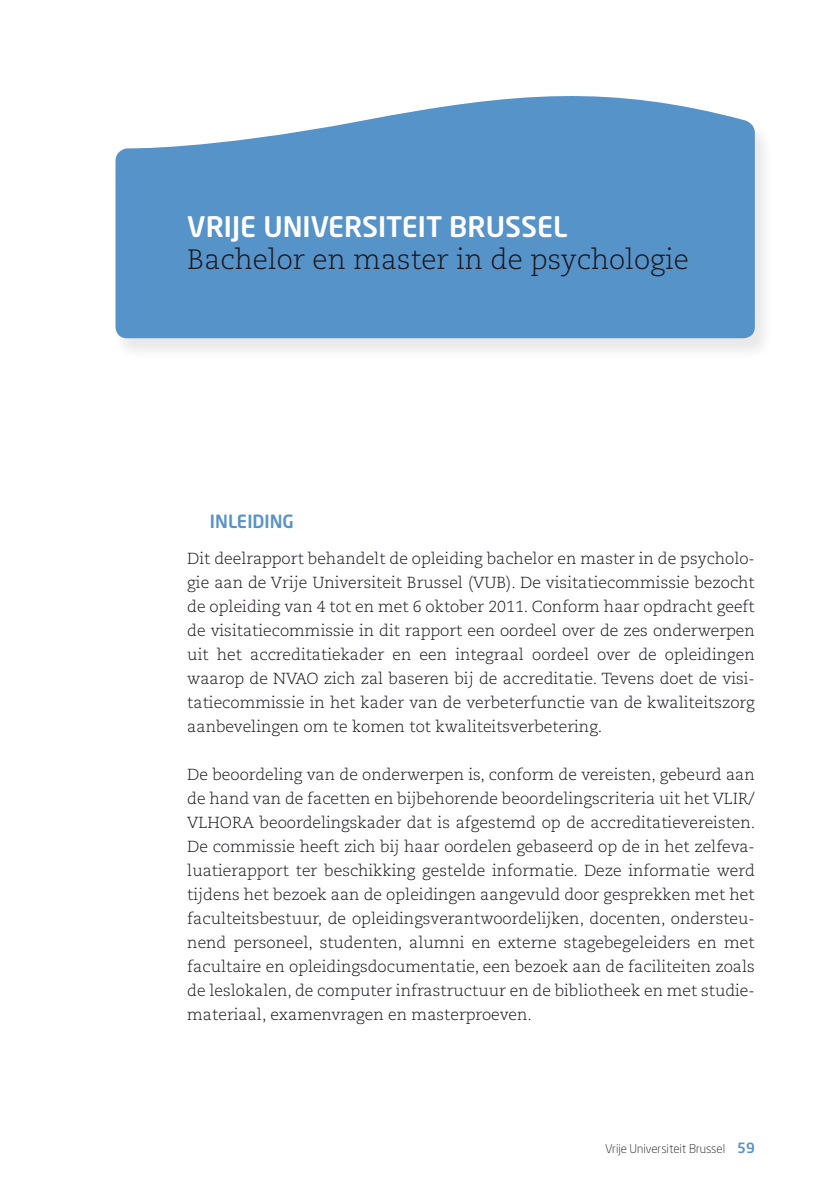
<style>
.page{position:relative;width:840px;height:1191px;background:#fff}
.page>*{position:absolute;margin:0;border:0;box-sizing:border-box;transform-origin:0 0}
.t1{font:300 28px "Caecilia";color:#1a171c}
.t2{font:500 28px "Neo Sans";color:#fff}
.t3{font:500 18px "Neo Sans";color:#5693c9}
.t4{font:300 16px/24px "Caecilia";color:#1a171c;text-align:justify}
.t5{font:300 12px "Neo Sans";color:#1a171c}
.s1{font-weight:500;font-size:14px;color:#5693c9}
</style>
<div class="page">
<div style="left:112px;top:97px;width:661px;height:264px;background:#f4f4f4"></div>
<svg style="left:115px;top:96px;width:639px;height:242px;background:#659ccd"></svg>
<h1 class="t2" style="left:187px;top:209px;width:382px">VRIJE UNIVERSITEIT BRUSSEL</h1>
<h1 class="t1" style="left:187px;top:244px;width:502px">Bachelor en master in de psychologie</h1>
<p class="t3" style="left:210px;top:510px;width:85px">INLEIDING</p>
<p class="t4" style="left:187px;top:547px;width:568px">Dit deelrapport behandelt de opleiding bachelor en master in de psycholo&shy;gie aan de Vrije Universiteit Brussel (VUB). De visitatiecommissie bezocht de opleiding van 4 tot en met 6 oktober 2011. Conform haar opdracht geeft de visitatiecommissie in dit rapport een oordeel over de zes onderwerpen uit het accreditatiekader en een integraal oordeel over de opleidingen waarop de NVAO zich zal baseren bij de accreditatie. Tevens doet de visi&shy;tatiecommissie in het kader van de verbeterfunctie van de kwaliteitszorg aanbevelingen om te komen tot kwaliteitsverbetering.</p>
<p class="t4" style="left:187px;top:763px;width:569px">De beoordeling van de onderwerpen is, conform de vereisten, gebeurd aan de hand van de facetten en bijbehorende beoordelingscriteria uit het VLIR/ VLHORA beoordelingskader dat is afgestemd op de accreditatievereisten.<br>De commissie heeft zich bij haar oordelen gebaseerd op de in het zelfeva&shy;luatierapport ter beschikking gestelde informatie. Deze informatie werd tijdens het bezoek aan de opleidingen aangevuld door gesprekken met het faculteitsbestuur, de opleidingsverantwoordelijken, docenten, ondersteu&shy;nend personeel, studenten, alumni en externe stagebegeleiders en met facultaire en opleidingsdocumentatie, een bezoek aan de faciliteiten zoals de leslokalen, de computer infrastructuur en de bibliotheek en met studie&shy;materiaal, examenvragen en masterproeven.</p>
<p class="t5" style="left:605px;top:1141px;width:151px">Vrije Universiteit Brussel <span class="s1">59</span></p>
</div>
